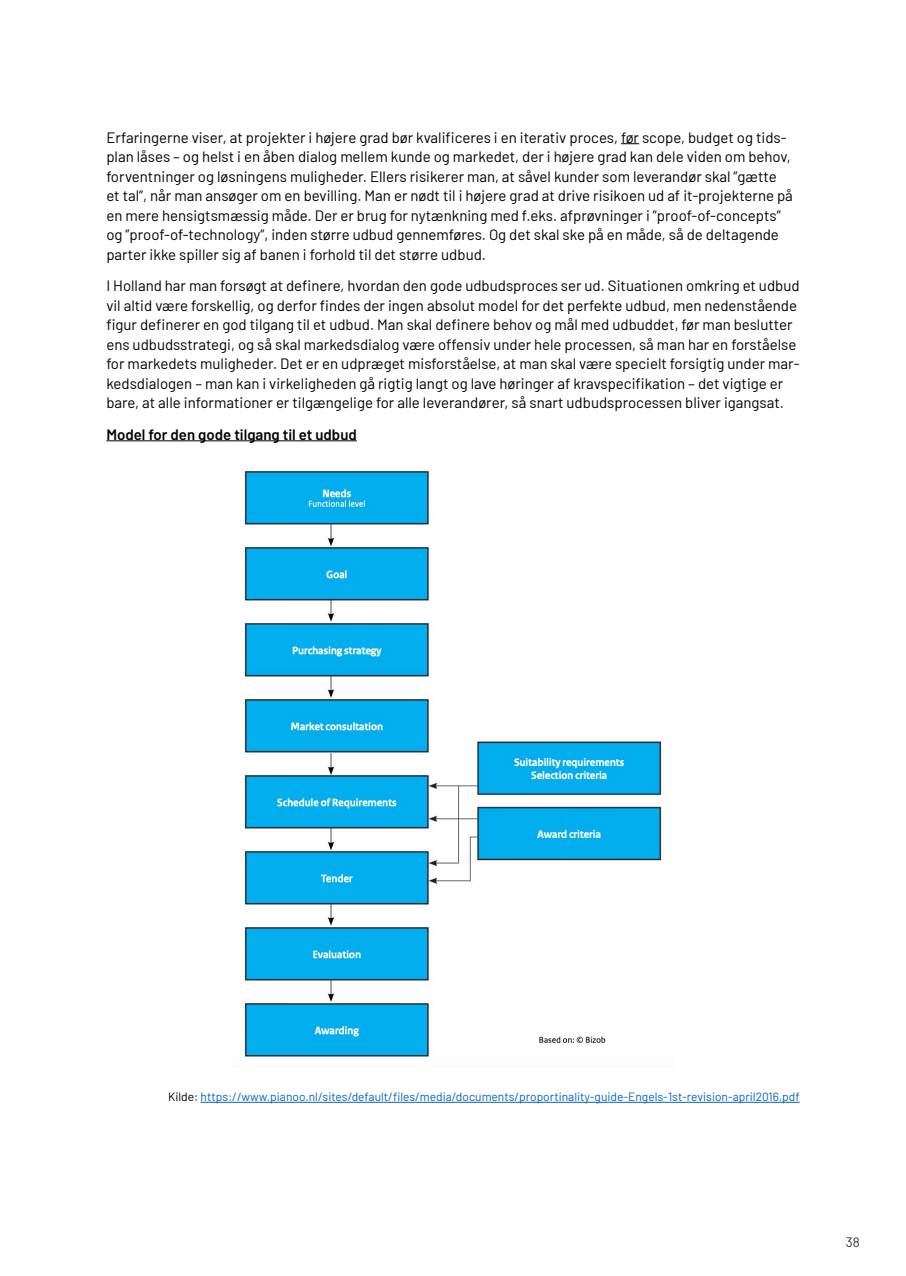
<style>
.page{position:relative;width:906px;height:1276px;background:#fff}
.page>*{position:absolute;margin:0;border:0;box-sizing:border-box;transform-origin:0 0}
.t1{font:15px/19.5px "Barlow";color:#000}
.t2{font:600 15px "Barlow";color:#000}
.t3{font:300 13.5px "Barlow";color:#000}
.t4{font:12px "Barlow";color:#0563c1}
.s1{color:#000}
</style>
<div class="page">
<svg style="left:621px;top:143px;width:18px;height:1px"></svg>
<hr style="left:106px;top:440px;width:251px;height:1px;background:#000">
<hr style="left:201px;top:1102px;width:598px;height:1px;background:#0563c1">
<img style="left:240px;top:469px;width:422px;height:588px">
<p class="t1" style="left:106px;top:126px;width:688px">Erfaringerne viser, at projekter i højere grad bør kvalificeres i en iterativ proces, før scope, budget og tids&shy;plan låses – og helst i en åben dialog mellem kunde og markedet, der i højere grad kan dele viden om behov, forventninger og løsningens muligheder. Ellers risikerer man, at såvel kunder som leverandør skal ”gætte et tal”, når man ansøger om en bevilling. Man er nødt til i højere grad at drive risikoen ud af it-projekterne på en mere hensigtsmæssig måde. Der er brug for nytænkning med f.eks. afprøvninger i ”proof-of-concepts” og ”proof-of-technology”, inden større udbud gennemføres. Og det skal ske på en måde, så de deltagende parter ikke spiller sig af banen i forhold til det større udbud.</p>
<p class="t1" style="left:106px;top:275px;width:695px">I Holland har man forsøgt at definere, hvordan den gode udbudsproces ser ud. Situationen omkring et udbud vil altid være forskellig, og derfor findes der ingen absolut model for det perfekte udbud, men nedenstående figur definerer en god tilgang til et udbud. Man skal definere behov og mål med udbuddet, før man beslutter ens udbudsstrategi, og så skal markedsdialog være offensiv under hele processen, så man har en forståelse for markedets muligheder. Det er en udpræget misforståelse, at man skal være specielt forsigtig under mar&shy;kedsdialogen – man kan i virkeligheden gå rigtig langt og lave høringer af kravspecifikation – det vigtige er bare, at alle informationer er tilgængelige for alle leverandører, så snart udbudsprocessen bliver igangsat.</p>
<p class="t2" style="left:106px;top:423px;width:252px">Model for den gode tilgang til et udbud</p>
<p class="t4" style="left:168px;top:1088px;width:633px"><span class="s1">Kilde:</span> https://www.pianoo.nl/sites/default/files/media/documents/proportinality-guide-Engels-1st-revision-april2016.pdf</p>
<p class="t3" style="left:846px;top:1232px;width:15px">38</p>
</div>
